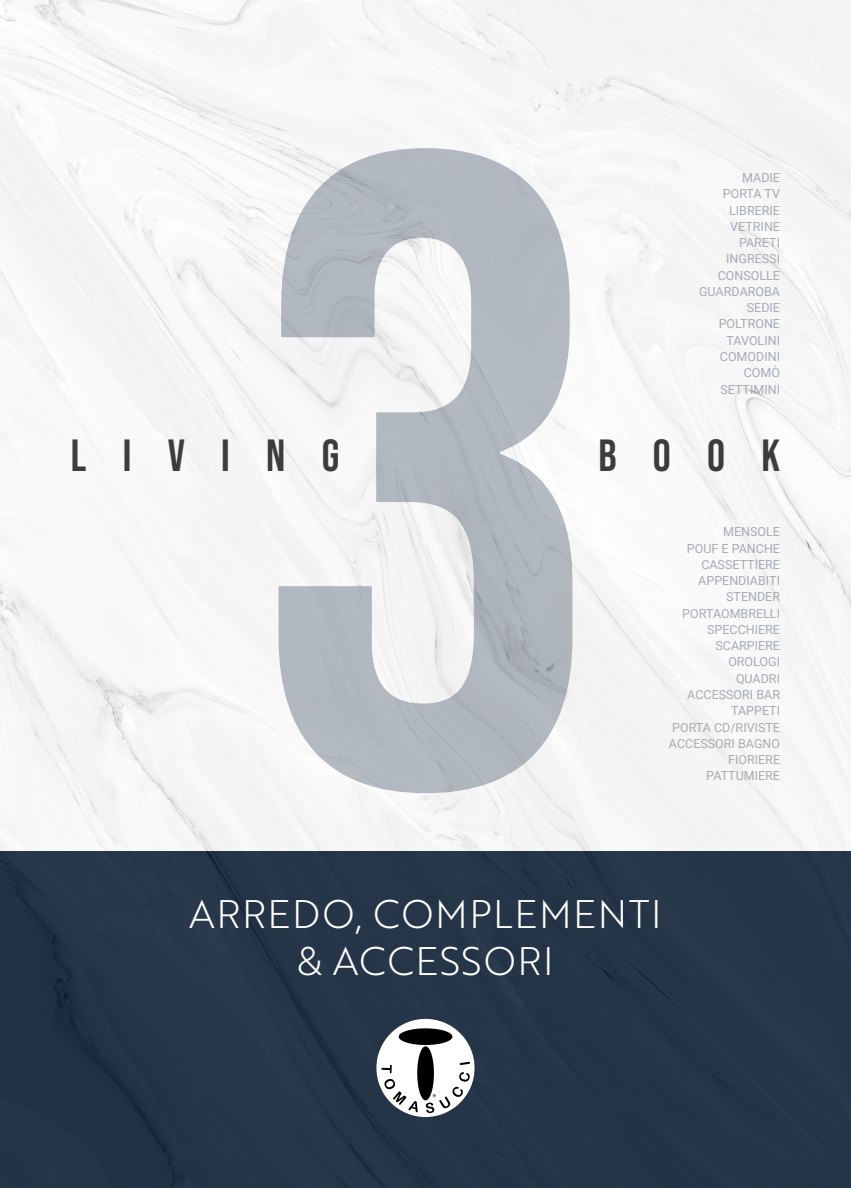
<style>
.page{position:relative;width:851px;height:1188px;background:#fff}
.page>*{position:absolute;margin:0;border:0;box-sizing:border-box;transform-origin:0 0}
.t1{font:45px "Bebas Neue";letter-spacing:.805em;color:#3c3c3b}
.t2{font:38.75px/46.5px "Brother 1816 Light";letter-spacing:.04em;color:#fff;text-align:center}
.t3{font:12.5px/16.2px "Roboto";color:#a5acb5;text-align:right}
</style>
<div class="page">
<div style="left:1px;top:0;width:849px;height:850px;background:#f6f6f6"></div>
<img style="left:0;top:0;width:1px;height:1187px">
<div style="left:0;top:850px;width:850px;height:337px;background:#243548"></div>
<svg style="left:376px;top:1018px;width:98px;height:98px"></svg>
<svg style="left:278px;top:148px;width:294px;height:645px;fill:#b3b9c0"></svg>
<p class="t3" style="left:699px;top:169px;width:82px">MADIE<br>PORTA TV<br>LIBRERIE<br>VETRINE<br>PARETI<br>INGRESSI<br>CONSOLLE<br>GUARDAROBA<br>SEDIE<br>POLTRONE<br>TAVOLINI<br>COMODINI<br>COMÒ<br>SETTIMINI</p>
<h1 class="t1" style="left:71px;top:429px;width:270px">LIVING</h1>
<h1 class="t1" style="left:598px;top:429px;width:183px">BOOK</h1>
<p class="t3" style="left:668px;top:523px;width:113px">MENSOLE<br>POUF E PANCHE<br>CASSETTIERE<br>APPENDIABITI<br>STENDER<br>PORTAOMBRELLI<br>SPECCHIERE<br>SCARPIERE<br>OROLOGI<br>QUADRI<br>ACCESSORI BAR<br>TAPPETI<br>PORTA CD/RIVISTE<br>ACCESSORI BAGNO<br>FIORIERE<br>PATTUMIERE</p>
<h2 class="t2" style="left:189px;top:889px;width:474px">ARREDO, COMPLEMENTI &amp; ACCESSORI</h2>
</div>
